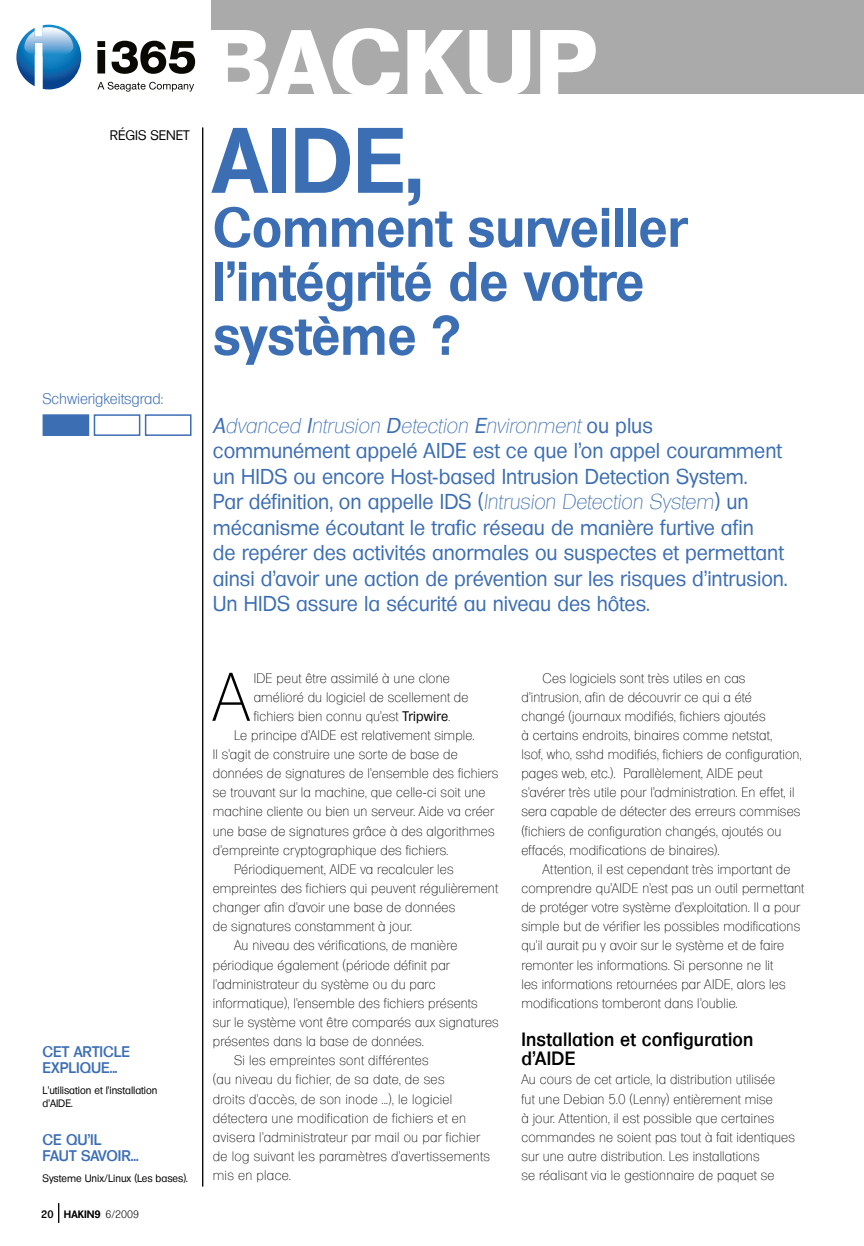
<style>
.page{position:relative;width:864px;height:1246px;background:#fff}
.page>*{position:absolute;margin:0;border:0;box-sizing:border-box;transform-origin:0 0}
.t1{font:800 90px "Formula Serial Pl";color:#fff;scale:1.1 1}
.TYTUL{font:700 90px "Formula Serial";color:#3c6eb4}
.PREBODY1{font:66.6px "Formula Serial Xlight";color:#000}
.TYTUL-2{font:700 54px/54px "Formula Serial";color:#3c6eb4}
.LEAD{font:21px/25.5px "Formula Serial";color:#3c6eb4}
.BODY_TEXT{font:500 18.75px/19.2px "Formula Serial";letter-spacing:.015em;color:#000}
.MARGIN_SUBHEAD{font:500 15px/16.5px "Formula Serial";color:#3c6eb4}
.MARGIN_BODY_TEXT{font:500 15px/16.5px "Formula Serial";color:#3c6eb4}
.STOPIEN_TRUDNOSCI{font:300 15px "Formula Serial";color:#3c6eb4}
.BODY_TEXT-2{font:13.5px/19.2px "Formula Serial Xlight";letter-spacing:.015em;color:#000}
.PREBODY1-2{font:13.5px/19.2px "Formula Serial Xlight";letter-spacing:.01em;color:#000}
.AUTOR{font:13.5px "Formula Serial";color:#000}
.MARGIN_BODY_TEXT-2{font:10.5px/12.6px "Formula Serial";color:#000}
.STOPKA_LEWA{font:700 10.5px "Formula Serial";color:#000}
.NUMER_LEWY{font:300 10.5px "Formula Serial";color:#000}
.t2{font:500 10.5px "Formula Serial";color:#000}
.s1{font-style:italic}
.s2{font-family:"Formula Serial Xlight";font-style:italic}
.s3{font-family:"Formula Serial"}
</style>
<div class="page">
<svg style="left:58px;top:1203px;width:1px;height:20px"></svg>
<hr style="left:202px;top:128px;width:1px;height:1058px;background:#000">
<div style="left:211px;top:0;width:652px;height:94px;background:#aaa"></div>
<svg style="left:97px;top:41px;width:8px;height:33px"></svg>
<svg style="left:111px;top:41px;width:84px;height:33px"></svg>
<svg style="left:97px;top:82px;width:97px;height:10px"></svg>
<svg style="left:16px;top:25px;width:65px;height:64px"></svg>
<div style="left:43px;top:415px;width:45px;height:20px;background:#3c6eb4"></div>
<div style="left:43px;top:414px;width:46px;height:22px;border:2px solid #3c6eb4"></div>
<div style="left:94px;top:414px;width:46px;height:22px;border:2px solid #3c6eb4"></div>
<div style="left:145px;top:414px;width:46px;height:22px;border:2px solid #3c6eb4"></div>
<p class="AUTOR" style="left:110px;top:125px;width:81px">RÉGIS SENET</p>
<p class="STOPIEN_TRUDNOSCI" style="left:43px;top:387px;width:122px">Schwierigkeitsgrad:</p>
<p class="t1" style="left:205px;top:5px;width:357px">BACKUP</p>
<p class="TYTUL" style="left:213px;top:102px;width:211px">AIDE,</p>
<p class="TYTUL-2" style="left:213px;top:199px;width:475px">Comment surveiller l’intégrité de votre système ?</p>
<p class="LEAD" style="left:213px;top:410px;width:570px"><span class="s1">A</span><span class="s2">dvanced</span> <span class="s1">I</span><span class="s2">ntrusion</span> <span class="s1">D</span><span class="s2">etection</span> <span class="s1">E</span><span class="s2">nvironment</span>o u p l u s communément appelé AIDE est ce que l’on appel couramment un HIDS ou encore Host-based Intrusion Detection System.</p>
<p class="LEAD" style="left:213px;top:487px;width:576px">Par définition, on appelle IDS (<span class="s2">Intrusion Detection System</span>) un mécanisme écoutant le trafic réseau de manière furtive afin<br>de repérer des activités anormales ou suspectes et permettant ainsi d'avoir une action de prévention sur les risques d'intrusion.<br>Un HIDS assure la sécurité au niveau des hôtes.</p>
<p class="MARGIN_SUBHEAD" style="left:43px;top:1043px;width:89px">CET ARTICLE<br>EXPLIQUE...</p>
<p class="MARGIN_BODY_TEXT-2" style="left:43px;top:1083px;width:116px">L’utilisation et l’installation d’AIDE.</p>
<p class="MARGIN_BODY_TEXT" style="left:43px;top:1130px;width:98px">CE QU’IL<br>FAUT SAVOIR...</p>
<p class="MARGIN_BODY_TEXT-2" style="left:43px;top:1171px;width:147px">Systeme Unix/Linux (Les bases).</p>
<p class="t2" style="left:41px;top:1208px;width:14px">20</p>
<p class="STOPKA_LEWA" style="left:64px;top:1208px;width:38px">HAKIN9</p>
<p class="NUMER_LEWY" style="left:105px;top:1206px;width:35px">6/2009</p>
<p class="PREBODY1" style="left:213px;top:646px;width:38px">A</p>
<p class="PREBODY1-2" style="left:253px;top:667px;width:216px">IDE peut être assimilé à une clone amélioré du logiciel de scellement de fichiers bien connu qu'est <span class="s3">Tripwire</span>.</p>
<p class="BODY_TEXT-2" style="left:213px;top:724px;width:287px;text-indent:21px">Le principe d’AIDE est relativement simple.<br>Il s’agit de construire une sorte de base de données de signatures de l’ensemble des fichiers se trouvant sur la machine, que celle-ci soit une machine cliente ou bien un serveur. Aide va créer une base de signatures grâce à des algorithmes d'empreinte cryptographique des fichiers.</p>
<p class="BODY_TEXT-2" style="left:213px;top:858px;width:286px;text-indent:21px">Périodiquement, AIDE va recalculer les empreintes des fichiers qui peuvent régulièrement changer afin d’avoir une base de données<br>de signatures constamment à jour.</p>
<p class="BODY_TEXT-2" style="left:213px;top:935px;width:287px;text-indent:21px">Au niveau des vérifications, de manière périodique également (période définit par l’administrateur du système ou du parc informatique), l’ensemble des fichiers présents<br>sur le système vont être comparés aux signatures présentes dans la base de données.</p>
<p class="BODY_TEXT-2" style="left:213px;top:1049px;width:278px;text-indent:21px">Si les empreintes sont différentes<br>(au niveau du fichier, de sa date, de ses<br>droits d'accès, de son inode ...), le logiciel détectera une modification de fichiers et en avisera l’administrateur par mail ou par fichier de log suivant les paramètres d’avertissements mis en place.</p>
<p class="BODY_TEXT-2" style="left:521px;top:667px;width:281px;text-indent:21px">Ces logiciels sont très utiles en cas d'intrusion, afin de découvrir ce qui a été<br>changé (journaux modifiés, fichiers ajoutés<br>à certains endroits, binaires comme netstat,<br>lsof, who, sshd modifiés, fichiers de configuration, pages web, etc.). Parallèlement, AIDE peut s'avérer très utile pour l'administration. En effet, il sera capable de détecter des erreurs commises (fichiers de configuration changés, ajoutés ou effacés, modifications de binaires).</p>
<p class="BODY_TEXT-2" style="left:521px;top:858px;width:284px;text-indent:21px">Attention, il est cependant très important de comprendre qu’AIDE n’est pas un outil permettant de protéger votre système d’exploitation. Il a pour simple but de vérifier les possibles modifications qu’il aurait pu y avoir sur le système et de faire remonter les informations. Si personne ne lit<br>les informations retournées par AIDE, alors les modifications tomberont dans l’oublie.</p>
<p class="BODY_TEXT" style="left:521px;top:1029px;width:233px">Installation et configuration d’AIDE</p>
<p class="BODY_TEXT-2" style="left:521px;top:1069px;width:275px">Au cours de cet article, la distribution utilisée<br>fut une Debian 5.0 (Lenny) entièrement mise<br>à jour. Attention, il est possible que certaines commandes ne soient pas tout à fait identiques sur une autre distribution. Les installations<br>se réalisant via le gestionnaire de paquet se</p>
</div>
